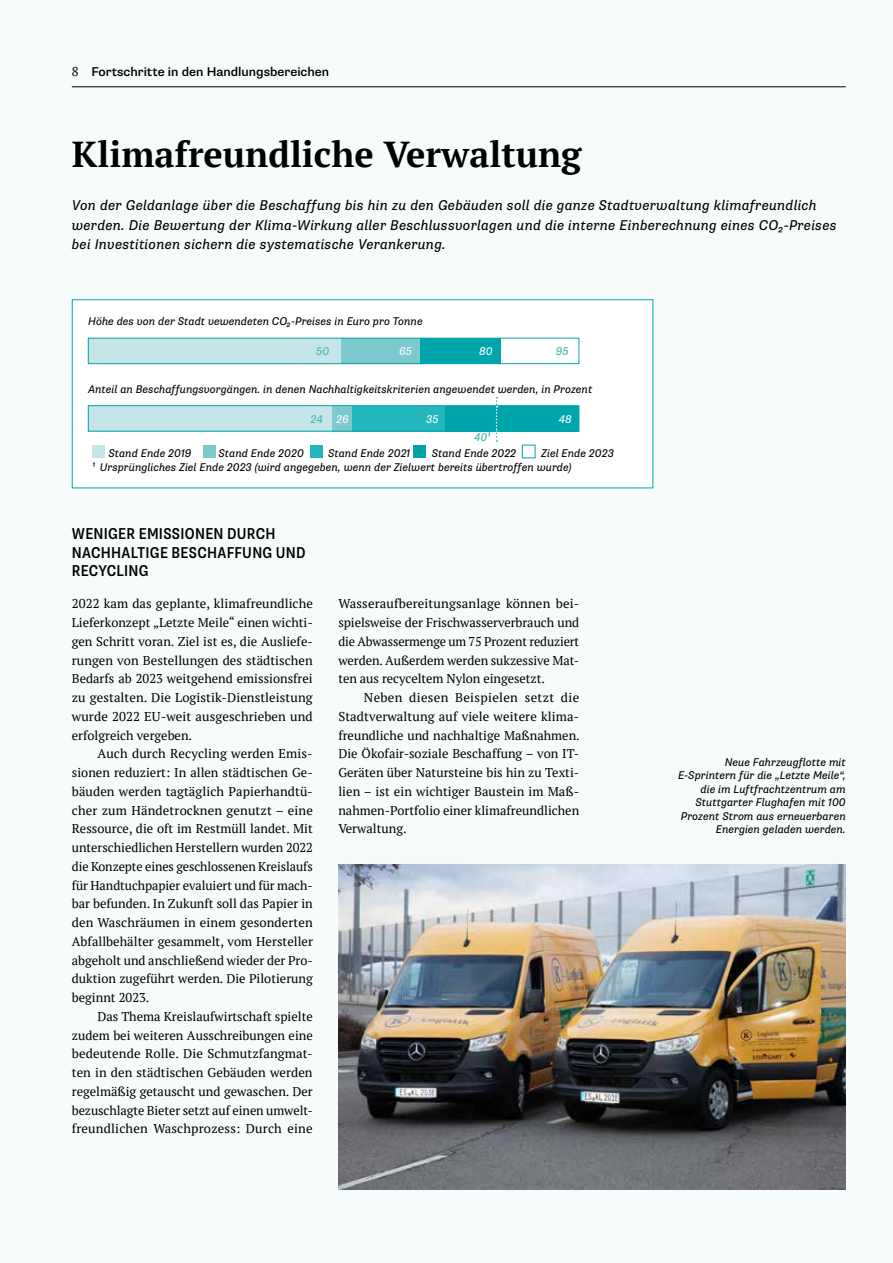
<style>
.page{position:relative;width:893px;height:1263px;background:#f6fbfb}
.page>*{position:absolute;margin:0;border:0;box-sizing:border-box;transform-origin:0 0}
.t1{font:700 36px "PT Serif";color:#000}
.t2{font:500 condensed 15.75px/18.8px "Supria Sans";letter-spacing:.015em;color:#000}
.t3{font:italic 14.25px/19.5px "Supria Sans";letter-spacing:.015em;color:#000}
.t4{font:12.75px/18.8px "PT Serif";color:#000;text-align:justify}
.t5{font:500 12.75px "Supria Sans";color:#000}
.t6{font:italic 11.25px/13.5px "Supria Sans";color:#000;text-align:right}
.t7{font:italic 11.25px "Supria Sans";color:#40b8b0}
.t8{font:italic 11.25px "Supria Sans";color:#fff}
.s1{font-family:"PT Serif";font-weight:400}
.s2{color:#fff}
.s3{color:#00a4ab}
</style>
<div class="page">
<hr style="left:72px;top:87px;width:774px;height:1px;background:#000">
<img style="left:338px;top:864px;width:508px;height:326px">
<div style="left:72px;top:299px;width:581px;height:189px;background:#fff;border:1px solid #00a4ab"></div>
<div style="left:92px;top:445px;width:13px;height:13px;background:#c6e5e8"></div>
<div style="left:203px;top:445px;width:13px;height:13px;background:#7cc9ce"></div>
<div style="left:310px;top:445px;width:12px;height:13px;background:#23b6bc"></div>
<div style="left:413px;top:445px;width:13px;height:13px;background:#00a4ab"></div>
<div style="left:522px;top:445px;width:13px;height:13px;background:#fff;border:1px solid #00a4ab"></div>
<div style="left:88px;top:338px;width:413px;height:26px;background:#00a4ab"></div>
<div style="left:88px;top:338px;width:331px;height:26px;background:#7cc9ce"></div>
<div style="left:88px;top:338px;width:253px;height:26px;background:#c6e5e8"></div>
<div style="left:88px;top:406px;width:358px;height:25px;background:#23b6bc"></div>
<div style="left:446px;top:406px;width:133px;height:25px;background:#00a4ab"></div>
<div style="left:88px;top:406px;width:263px;height:25px;background:#7cc9ce"></div>
<div style="left:88px;top:406px;width:243px;height:25px;background:#c6e5e8"></div>
<svg style="left:496px;top:397px;width:2px;height:45px"></svg>
<div style="left:88px;top:338px;width:491px;height:26px;border:1px solid #00a4ab"></div>
<div style="left:88px;top:405px;width:491px;height:26px;border:1px solid #00a4ab"></div>
<p class="t5" style="left:72px;top:64px;width:259px"><span class="s1">8</span> Fortschritte in den Handlungsbereichen</p>
<h1 class="t1" style="left:72px;top:131px;width:511px">Klimafreundliche Verwaltung</h1>
<p class="t3" style="left:72px;top:196px;width:766px">Von der Geldanlage über die Beschaffung bis hin zu den Gebäuden soll die ganze Stadtverwaltung klimafreundlich werden. Die Bewertung der Klima-Wirkung aller Beschlussvorlagen und die interne Einberechnung eines CO₂-Preises bei Investitionen sichern die systematische Verankerung.</p>
<p class="t6" style="left:88px;top:315px;width:336px">Höhe des von der Stadt vewendeten CO₂-Preises in Euro pro Tonne</p>
<p class="t7" style="left:316px;top:344px;width:15px">50</p>
<p class="t8" style="left:399px;top:344px;width:14px">65</p>
<p class="t8" style="left:479px;top:344px;width:15px">80</p>
<p class="t7" style="left:556px;top:344px;width:14px">95</p>
<p class="t6" style="left:88px;top:383px;width:506px">Anteil an Beschaffungsvorgängen. in denen Nachhaltigkeitskriterien angewendet werden, in Prozent</p>
<p class="t7" style="left:311px;top:412px;width:40px">24 <span class="s2">26</span></p>
<p class="t8" style="left:426px;top:412px;width:14px">35</p>
<p class="t8" style="left:559px;top:412px;width:14px">48</p>
<p class="t7" style="left:474px;top:431px;width:17px">40<span class="s3">¹</span></p>
<p class="t6" style="left:92px;top:447px;width:523px;text-align:left;text-indent:449px">Ziel Ende 2023<br>¹ Ursprüngliches Ziel Ende 2023 (wird angegeben, wenn der Zielwert bereits übertroffen wurde)</p>
<p class="t6" style="left:108px;top:447px;width:85px">Stand Ende 2019</p>
<p class="t6" style="left:218px;top:447px;width:87px">Stand Ende 2020</p>
<p class="t6" style="left:328px;top:447px;width:84px">Stand Ende 2021</p>
<p class="t6" style="left:432px;top:447px;width:86px">Stand Ende 2022</p>
<p class="t2" style="left:72px;top:524px;width:235px">WENIGER EMISSIONEN DURCH<br>NACHHALTIGE BESCHAFFUNG UND<br>RECYCLING</p>
<p class="t4" style="left:72px;top:594px;width:242px">2022 kam das geplante, klimafreundliche Lieferkonzept „Letzte Meile“ einen wichti&shy;gen Schritt voran. Ziel ist es, die Ausliefe&shy;rungen von Bestellungen des städtischen Bedarfs ab 2023 weitgehend emissionsfrei zu gestalten. Die Logistik-Dienstleistung wurde 2022 EU-weit ausgeschrieben und erfolgreich vergeben.</p>
<p class="t4" style="left:72px;top:744px;width:243px;text-indent:26px">Auch durch Recycling werden Emis&shy;sionen reduziert: In allen städtischen Ge&shy;bäuden werden tagtäglich Papierhandtü&shy;cher zum Händetrocknen genutzt – eine Ressource, die oft im Restmüll landet. Mit unterschiedlichen Herstellern wurden 2022 die Konzepte eines geschlossenen Kreislaufs für Handtuchpapier evaluiert und für mach&shy;bar befunden. In Zukunft soll das Papier in den Waschräumen in einem gesonderten Abfallbehälter gesammelt, vom Hersteller abgeholt und anschließend wieder der Pro&shy;duktion zugeführt werden. Die Pilotierung beginnt 2023.</p>
<p class="t4" style="left:72px;top:1007px;width:242px;text-indent:26px">Das Thema Kreislaufwirtschaft spielte zudem bei weiteren Ausschreibungen eine bedeutende Rolle. Die Schmutzfangmat&shy;ten in den städtischen Gebäuden werden regelmäßig getauscht und gewaschen. Der bezuschlagte Bieter setzt auf einen umwelt&shy;freundlichen Waschprozess: Durch eine</p>
<p class="t4" style="left:338px;top:594px;width:242px">Wasseraufbereitungsanlage können bei&shy;spielsweise der Frischwasserverbrauch und die Abwassermenge um 75 Prozent reduziert werden. Außerdem werden sukzessive Mat&shy;ten aus recyceltem Nylon eingesetzt.</p>
<p class="t4" style="left:338px;top:688px;width:243px;text-indent:26px">Neben diesen Beispielen setzt die Stadtverwaltung auf viele weitere klima&shy;freundliche und nachhaltige Maßnahmen.<br>Die Ökofair-soziale Beschaffung – von IT-Geräten über Natursteine bis hin zu Texti&shy;lien – ist ein wichtiger Baustein im Maß&shy;nahmen-Portfolio einer klimafreundlichen Verwaltung.</p>
<p class="t6" style="left:678px;top:755px;width:169px">Neue Fahrzeugflotte mit<br>E-Sprintern für die „Letzte Meile“, die im Luftfrachtzentrum am<br>Stuttgarter Flughafen mit 100<br>Prozent Strom aus erneuerbaren<br>Energien geladen werden.</p>
</div>
